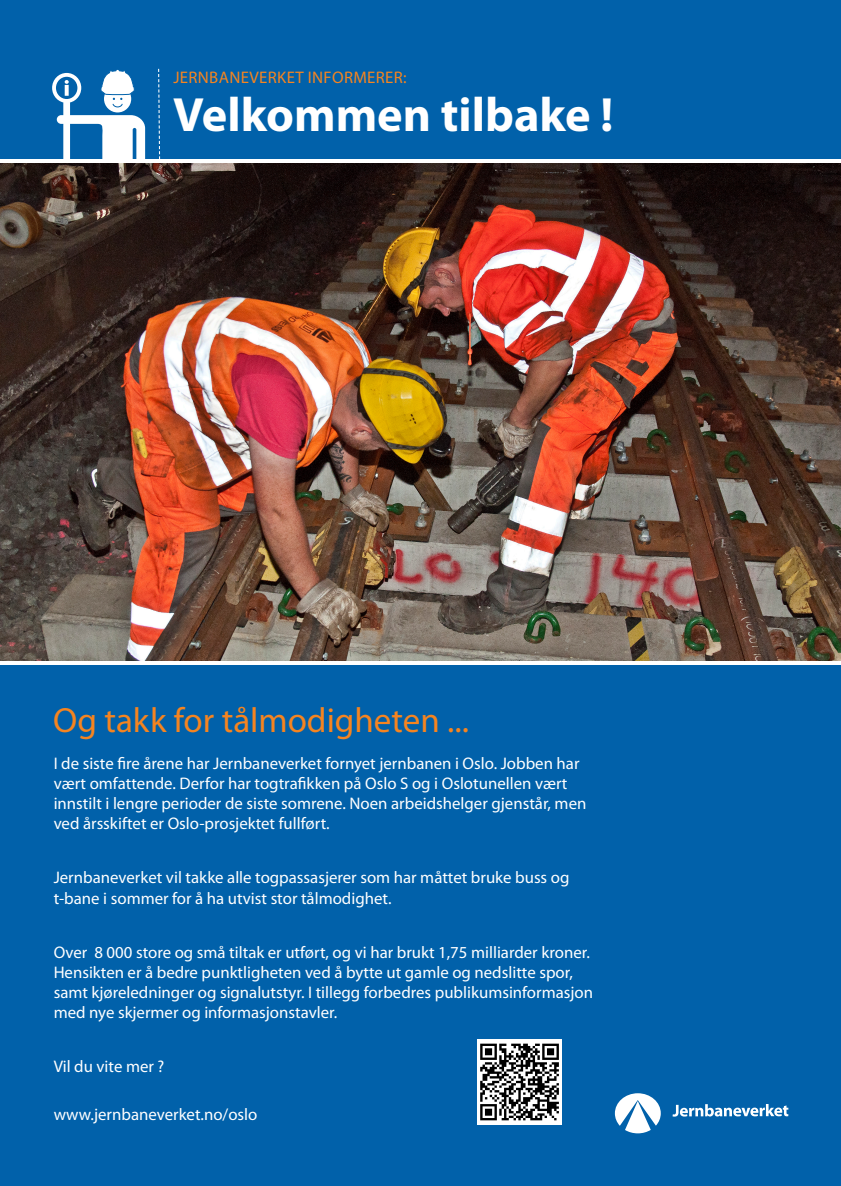
<style>
.page{position:relative;width:841px;height:1186px;background:#fff}
.page>*{position:absolute;margin:0;border:0;box-sizing:border-box;transform-origin:0 0}
.t1{font:700 48.3px "Myriad Pro";color:#fff}
.Undertittel{font:35px "Myriad Pro";color:#f58420}
.Brødtekst{font:16.8px/20.2px "Myriad Pro";color:#fff}
.t2{font:16.8px "Myriad Pro";letter-spacing:.02em;color:#f58420}
</style>
<div class="page">
<div style="left:0;top:666px;width:840px;height:520px;background:#0161aa"></div>
<div style="left:0;top:0;width:840px;height:158px;background:#0161aa"></div>
<svg style="left:672px;top:1104px;width:116px;height:12px"></svg>
<svg style="left:614px;top:1093px;width:46px;height:40px"></svg>
<svg style="left:157px;top:68px;width:4px;height:91px"></svg>
<div style="left:104px;top:85px;width:27px;height:27px;background:#fff;border-radius:50%"></div>
<svg style="left:101px;top:69px;width:34px;height:39px"></svg>
<svg style="left:57px;top:115px;width:88px;height:43px"></svg>
<svg style="left:54px;top:75px;width:25px;height:26px"></svg>
<div style="left:52px;top:73px;width:29px;height:30px;border:4px solid #fff;border-radius:50%"></div>
<div style="left:63px;top:103px;width:7px;height:55px;background:#fff"></div>
<svg style="left:65px;top:80px;width:4px;height:16px"></svg>
<img style="left:478px;top:1039px;width:83px;height:85px">
<img style="left:0;top:163px;width:840px;height:498px">
<p class="t2" style="left:173px;top:67px;width:235px">JERNBANEVERKET INFORMERER:</p>
<p class="t1" style="left:173px;top:84px;width:441px">Velkommen tilbake !</p>
<p class="Undertittel" style="left:53px;top:699px;width:417px">Og takk for tålmodigheten ...</p>
<p class="Brødtekst" style="left:54px;top:752px;width:534px">I de siste fire årene har Jernbaneverket fornyet jernbanen i Oslo. Jobben har vært omfattende. Derfor har togtrafikken på Oslo S og i Oslotunellen vært innstilt i lengre perioder de siste somrene. Noen arbeidshelger gjenstår, men ved årsskiftet er Oslo-prosjektet fullført.</p>
<p class="Brødtekst" style="left:54px;top:867px;width:517px">Jernbaneverket vil takke alle togpassasjerer som har måttet bruke buss og t-bane i sommer for å ha utvist stor tålmodighet.</p>
<p class="Brødtekst" style="left:54px;top:941px;width:541px">Over 8 000 store og små tiltak er utført, og vi har brukt 1,75 milliarder kroner.<br>Hensikten er å bedre punktligheten ved å bytte ut gamle og nedslitte spor, samt kjøreledninger og signalutstyr. I tillegg forbedres publikumsinformasjon med nye skjermer og informasjonstavler.</p>
<p class="Brødtekst" style="left:54px;top:1056px;width:112px">Vil du vite mer ?</p>
<p class="Brødtekst" style="left:54px;top:1103px;width:205px">www.jernbaneverket.no/oslo</p>
</div>
